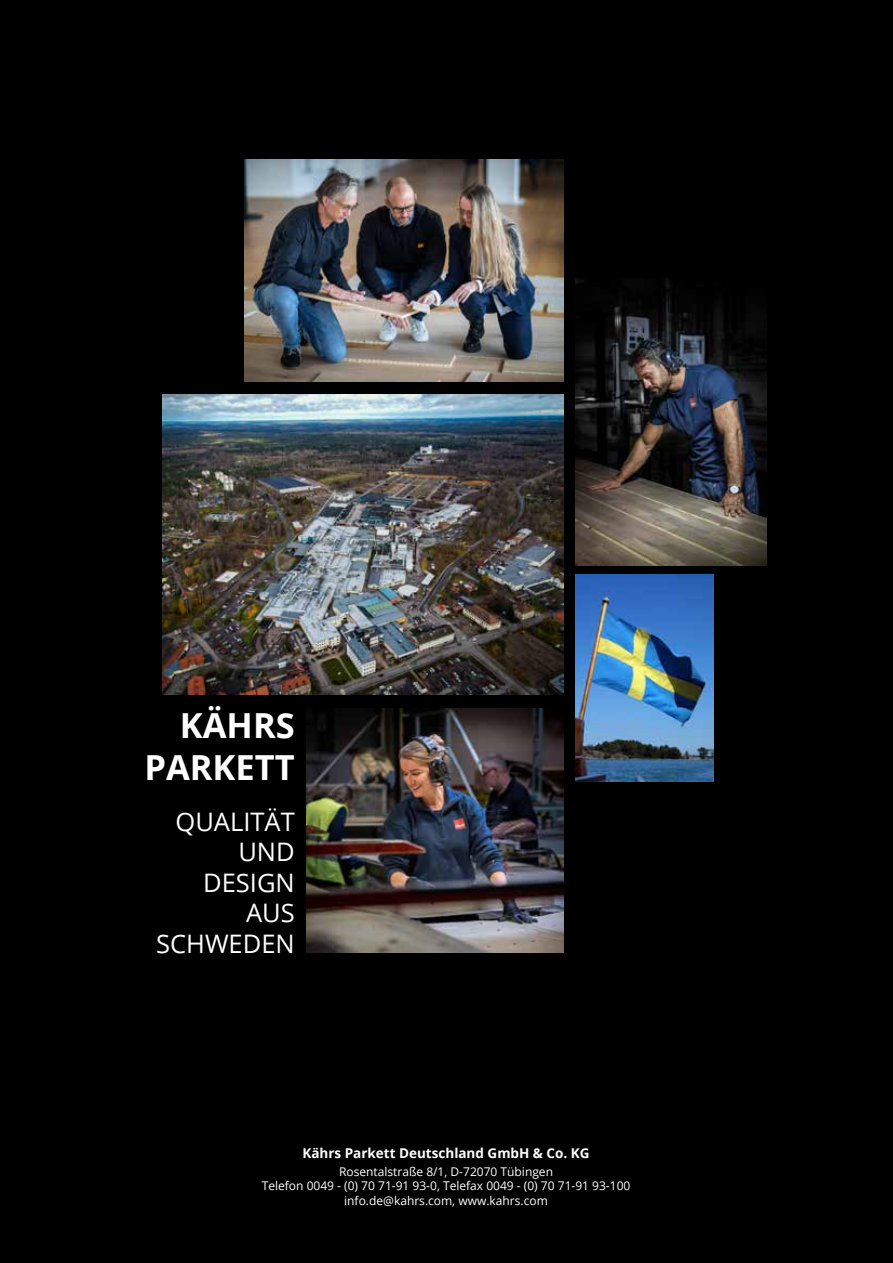
<style>
.page{position:relative;width:893px;height:1263px;background:#000}
.page>*{position:absolute;margin:0;border:0;box-sizing:border-box;transform-origin:0 0}
.t1{font:700 34.5px/41.4px "Open Sans";color:#fff;text-align:right}
.t2{font:25.5px/30.6px "Open Sans";color:#fff;text-align:right}
.t3{font:700 13.5px "Open Sans";color:#fff}
.t4{font:12px/14.4px "Open Sans";color:#fff;text-align:center}
</style>
<div class="page">
<img style="left:575px;top:575px;width:138px;height:207px">
<img style="left:245px;top:159px;width:319px;height:222px">
<img style="left:307px;top:709px;width:257px;height:243px">
<img style="left:575px;top:278px;width:192px;height:287px">
<img style="left:163px;top:394px;width:401px;height:300px">
<h1 class="t1" style="left:144px;top:704px;width:152px">KÄHRS<br>PARKETT</h1>
<h2 class="t2" style="left:156px;top:805px;width:140px">QUALITÄT<br>UND<br>DESIGN<br>AUS<br>SCHWEDEN</h2>
<p class="t3" style="left:302px;top:1143px;width:289px">Kährs Parkett Deutschland GmbH &amp; Co. KG</p>
<p class="t4" style="left:262px;top:1164px;width:370px">Rosentalstraße 8/1, D-72070 Tübingen<br>Telefon 0049 - (0) 70 71-91 93-0, Telefax 0049 - (0) 70 71-91 93-100 info.de@kahrs.com, www.kahrs.com</p>
</div>
